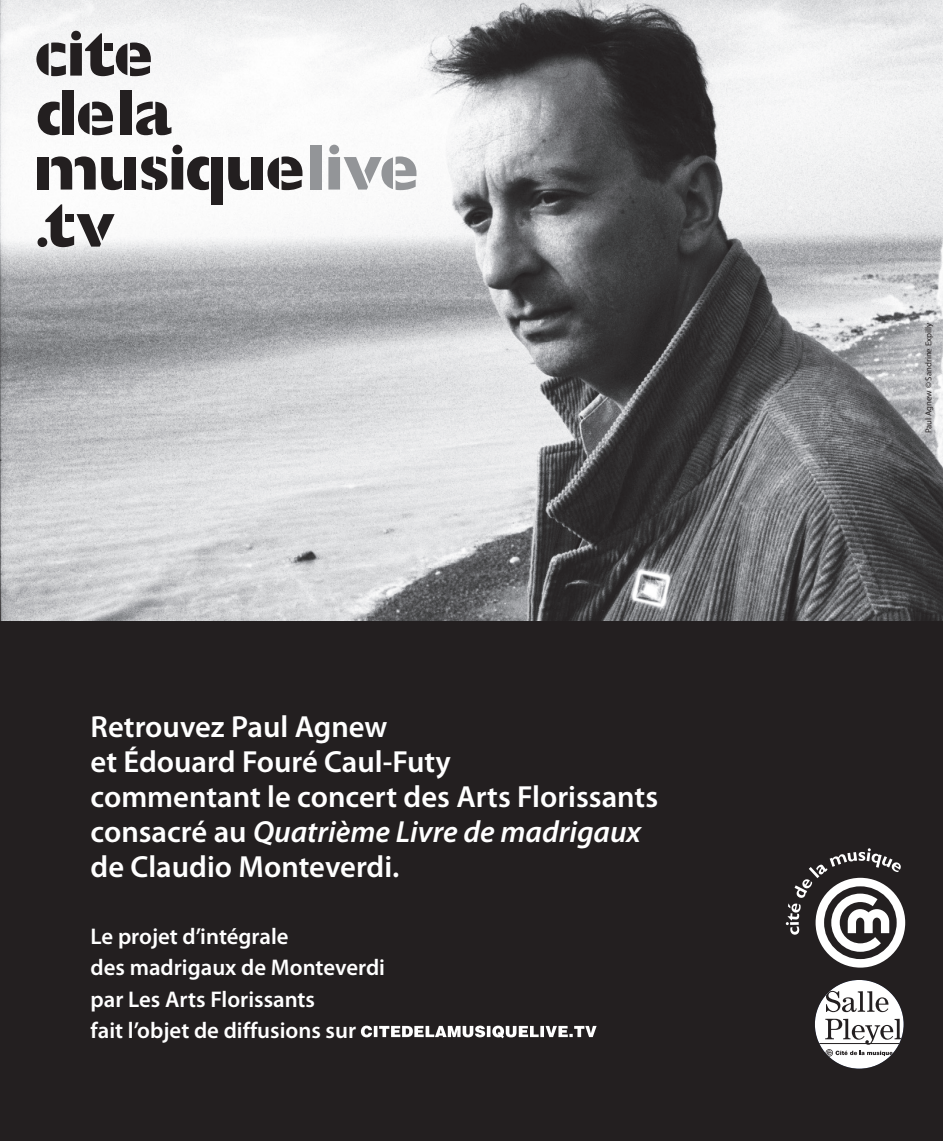
<style>
.page{position:relative;width:943px;height:1141px;background:#fff}
.page>*{position:absolute;margin:0;border:0;box-sizing:border-box;transform-origin:0 0}
.t1{font:600 30.62px/35px "Myriad Pro";color:#fff}
.t2{font:600 22.75px/31.5px "Myriad Pro";color:#fff}
.t3{font:8.75px "Myriad Pro";color:#231f20}
.s1{font-style:italic}
</style>
<div class="page">
<img style="left:0;top:0;width:943px;height:622px">
<div style="left:310px;top:145px;width:12px;height:45px;background:#939598"></div>
<svg style="left:141px;top:145px;width:68px;height:45px"></svg>
<div style="left:211px;top:157px;width:12px;height:47px;background:#231f20"></div>
<svg style="left:267px;top:156px;width:35px;height:34px"></svg>
<svg style="left:36px;top:31px;width:115px;height:45px"></svg>
<svg style="left:328px;top:145px;width:88px;height:45px"></svg>
<svg style="left:38px;top:204px;width:77px;height:43px"></svg>
<svg style="left:228px;top:157px;width:21px;height:33px"></svg>
<div style="left:252px;top:157px;width:11px;height:33px;background:#231f20"></div>
<div style="left:125px;top:157px;width:11px;height:33px;background:#231f20"></div>
<div style="left:37px;top:157px;width:12px;height:33px;background:#231f20"></div>
<svg style="left:51px;top:156px;width:71px;height:34px"></svg>
<div style="left:120px;top:90px;width:12px;height:45px;background:#231f20"></div>
<svg style="left:136px;top:102px;width:35px;height:33px"></svg>
<svg style="left:78px;top:102px;width:35px;height:33px"></svg>
<svg style="left:38px;top:102px;width:22px;height:33px"></svg>
<div style="left:62px;top:90px;width:12px;height:45px;background:#231f20"></div>
<div style="left:0;top:622px;width:943px;height:519px;background:#231f20"></div>
<svg style="left:361px;top:1026px;width:235px;height:12px"></svg>
<svg style="left:785px;top:848px;width:120px;height:120px"></svg>
<div style="left:815px;top:980px;width:88px;height:89px;background:#fff;border-radius:50%"></div>
<svg style="left:826px;top:991px;width:62px;height:21px"></svg>
<hr style="left:818px;top:1043px;width:85px;height:1px;background:#231f20">
<svg style="left:825px;top:1019px;width:76px;height:38px"></svg>
<p class="t1" style="left:91px;top:709px;width:569px">Retrouvez Paul Agnew<br>et Édouard Fouré Caul-Futy<br>commentant le concert des Arts Florissants consacré au <span class="s1">Quatrième Livre de madrigaux </span>de Claudio Monteverdi.</p>
<p class="t2" style="left:91px;top:920px;width:296px">Le projet d’intégrale<br>des madrigaux de Monteverdi par Les Arts Florissants<br>fait l’objet de diffusions sur</p>
<p class="t3" style="left:923px;top:433px;width:112px;rotate:-90deg">Paul Agnew © Sandrine Expilly</p>
</div>
